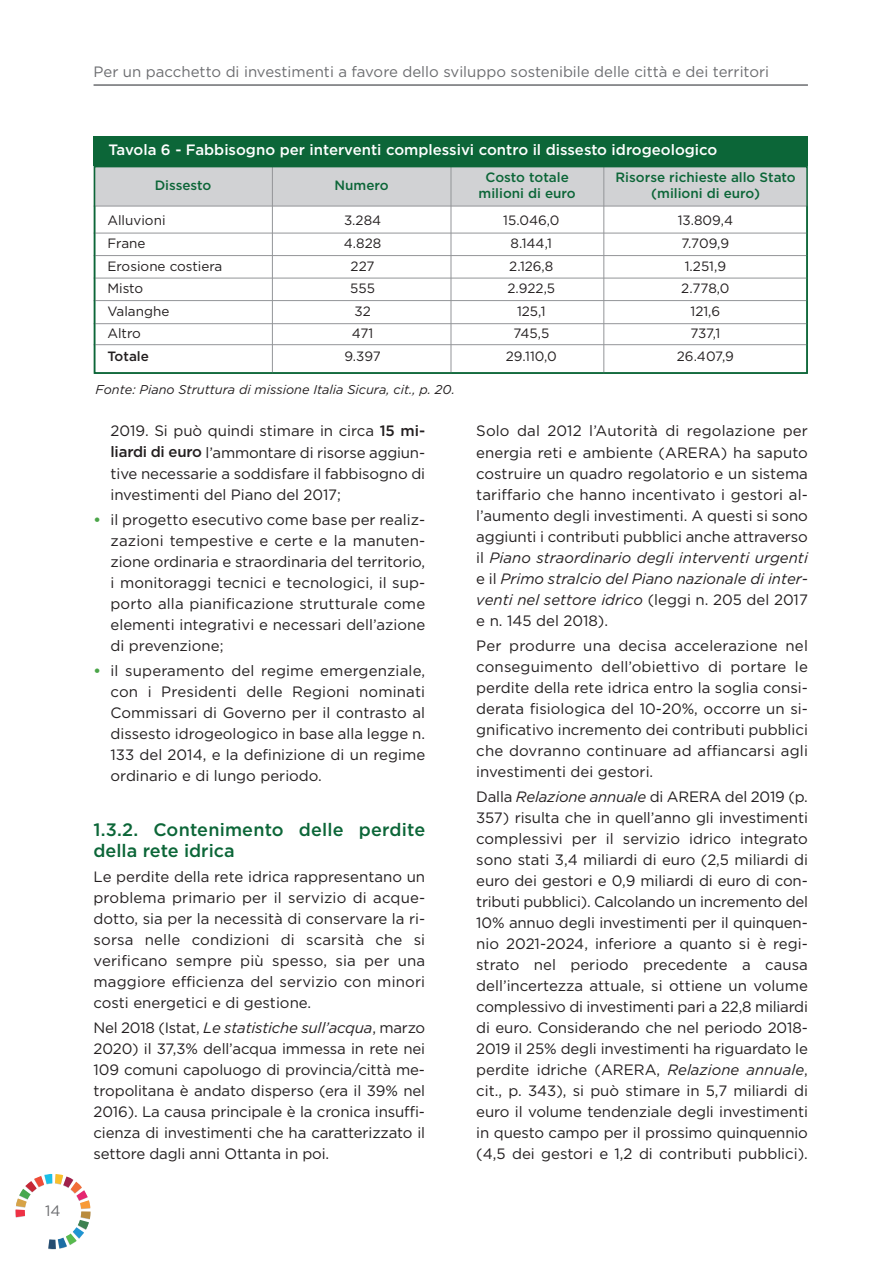
<style>
.page{position:relative;width:893px;height:1263px;background:#fff}
.page>*{position:absolute;margin:0;border:0;box-sizing:border-box;transform-origin:0 0}
.t1{font:500 18px/21px "Gotham";color:#0c6638}
.t2{font:15px/21px "Gotham";color:#231f20;text-align:justify}
.t3{font:15px "Gotham";color:#6c6d70}
.t4{font:500 15px "Gotham";color:#fff}
.t5{font:13.5px/22.6px "Gotham";color:#231f20;text-align:center}
.t6{font:500 13.5px/16.5px "Gotham";color:#0c6638;text-align:center}
.t7{font:500 13.5px "Gotham";color:#231f20}
.t8{font:italic 12.75px "Gotham";color:#231f20}
.s1{font-weight:500}
.s2{font-weight:700;color:#4ba549}
.s3{font-style:italic}
</style>
<div class="page">
<svg style="left:15px;top:1173px;width:76px;height:76px"></svg>
<hr style="left:94px;top:84px;width:714px;height:2px;background:#6c6d70">
<div style="left:272px;top:166px;width:179px;height:40px;background:#d1d2d4"></div>
<div style="left:94px;top:166px;width:178px;height:40px;background:#d1d2d4"></div>
<hr style="left:94px;top:233px;width:714px;height:1px;background:#939598">
<hr style="left:94px;top:255px;width:714px;height:1px;background:#939598">
<hr style="left:94px;top:278px;width:714px;height:1px;background:#939598">
<hr style="left:94px;top:300px;width:714px;height:1px;background:#939598">
<hr style="left:94px;top:323px;width:714px;height:1px;background:#939598">
<hr style="left:94px;top:344px;width:714px;height:1px;background:#939598">
<div style="left:451px;top:166px;width:153px;height:40px;background:#d1d2d4"></div>
<div style="left:604px;top:166px;width:203px;height:40px;background:#d1d2d4"></div>
<hr style="left:94px;top:206px;width:714px;height:1px;background:#939598">
<hr style="left:272px;top:166px;width:1px;height:208px;background:#939598">
<hr style="left:451px;top:166px;width:1px;height:208px;background:#939598">
<hr style="left:603px;top:166px;width:1px;height:208px;background:#939598">
<div style="left:94px;top:166px;width:714px;height:208px;border:2px solid #0c6638"></div>
<div style="left:94px;top:136px;width:714px;height:30px;background:#0c6638"></div>
<p class="t3" style="left:45px;top:1206px;width:17px">14</p>
<p class="t3" style="left:94px;top:67px;width:677px">Per un pacchetto di investimenti a favore dello sviluppo sostenibile delle città e dei territori</p>
<p class="t4" style="left:109px;top:141px;width:610px">Tavola 6 - Fabbisogno per interventi complessivi contro il dissesto idrogeologico</p>
<p class="t6" style="left:155px;top:177px;width:58px">Dissesto</p>
<p class="t6" style="left:335px;top:177px;width:56px">Numero</p>
<p class="t5" style="left:107px;top:210px;width:117px;text-align:left">Alluvioni<br>Frane<br>Erosione costiera<br>Misto<br>Valanghe<br>Altro</p>
<p class="t7" style="left:107px;top:348px;width:43px">Totale</p>
<p class="t5" style="left:344px;top:210px;width:39px">3.284<br>4.828<br>227<br>555<br>32<br>471<br>9.397</p>
<p class="t8" style="left:95px;top:383px;width:361px">Fonte: Piano Struttura di missione Italia Sicura, cit., p. 20.</p>
<p class="t2" style="left:111px;top:422px;width:316px">2019. Si può quindi stimare in circa <span class="s1">15 mi&shy;liardi di euro</span> l’ammontare di risorse aggiun&shy;tive necessarie a soddisfare il fabbisogno di investimenti del Piano del 2017;</p>
<p class="t2" style="left:111px;top:510px;width:316px;text-indent:-17px"><span class="s2">•</span> il progetto esecutivo come base per realiz&shy;zazioni tempestive e certe e la manuten&shy;zione ordinaria e straordinaria del territorio, i monitoraggi tecnici e tecnologici, il sup&shy;porto alla pianificazione strutturale come elementi integrativi e necessari dell’azione di prevenzione;</p>
<p class="t2" style="left:111px;top:661px;width:316px;text-indent:-17px"><span class="s2">•</span> il superamento del regime emergenziale, con i Presidenti delle Regioni nominati Commissari di Governo per il contrasto al dissesto idrogeologico in base alla legge n.<br>133 del 2014, e la definizione di un regime ordinario e di lungo periodo.</p>
<p class="t1" style="left:94px;top:819px;width:333px">1.3.2. Contenimento delle perdite della rete idrica</p>
<p class="t2" style="left:94px;top:867px;width:333px">Le perdite della rete idrica rappresentano un problema primario per il servizio di acque&shy;dotto, sia per la necessità di conservare la ri&shy;sorsa nelle condizioni di scarsità che si verificano sempre più spesso, sia per una maggiore efficienza del servizio con minori costi energetici e di gestione.</p>
<p class="t2" style="left:94px;top:1019px;width:333px">Nel 2018 (Istat, <span class="s3">Le statistiche sull’acqua</span>, marzo 2020) il 37,3% dell’acqua immessa in rete nei 109 comuni capoluogo di provincia/città me&shy;tropolitana è andato disperso (era il 39% nel 2016). La causa principale è la cronica insuffi&shy;cienza di investimenti che ha caratterizzato il settore dagli anni Ottanta in poi.</p>
<p class="t6" style="left:479px;top:169px;width:99px">Costo totale milioni di euro</p>
<p class="t5" style="left:503px;top:210px;width:58px">15.046,0<br>8.144,1<br>2.126,8<br>2.922,5<br>125,1<br>745,5<br>29.110,0</p>
<p class="t6" style="left:615px;top:169px;width:182px">Risorse richieste allo Stato (milioni di euro)</p>
<p class="t5" style="left:677px;top:210px;width:59px">13.809,4<br>7.709,9<br>1.251,9<br>2.778,0<br>121,6<br>737,1<br>26.407,9</p>
<p class="t2" style="left:476px;top:422px;width:333px">Solo dal 2012 l’Autorità di regolazione per energia reti e ambiente (ARERA) ha saputo costruire un quadro regolatorio e un sistema tariffario che hanno incentivato i gestori al&shy;l’aumento degli investimenti. A questi si sono aggiunti i contributi pubblici anche attraverso il <span class="s3">Piano straordinario degli interventi urgenti </span>e il <span class="s3">Primo stralcio del Piano nazionale di inter&shy;venti nel settore idrico</span> (leggi n. 205 del 2017 e n. 145 del 2018).</p>
<p class="t2" style="left:476px;top:636px;width:333px">Per produrre una decisa accelerazione nel conseguimento dell’obiettivo di portare le perdite della rete idrica entro la soglia consi&shy;derata fisiologica del 10-20%, occorre un si&shy;gnificativo incremento dei contributi pubblici che dovranno continuare ad affiancarsi agli investimenti dei gestori.</p>
<p class="t2" style="left:476px;top:787px;width:333px">Dalla <span class="s3">Relazione annuale</span> di ARERA del 2019 (p.<br>357) risulta che in quell’anno gli investimenti complessivi per il servizio idrico integrato sono stati 3,4 miliardi di euro (2,5 miliardi di euro dei gestori e 0,9 miliardi di euro di con&shy;tributi pubblici). Calcolando un incremento del 10% annuo degli investimenti per il quinquen&shy;nio 2021-2024, inferiore a quanto si è regi&shy;strato nel periodo precedente a causa dell’incertezza attuale, si ottiene un volume complessivo di investimenti pari a 22,8 miliardi di euro. Considerando che nel periodo 2018- 2019 il 25% degli investimenti ha riguardato le perdite idriche (ARERA, <span class="s3">Relazione annuale</span>, cit., p. 343), si può stimare in 5,7 miliardi di euro il volume tendenziale degli investimenti in questo campo per il prossimo quinquennio (4,5 dei gestori e 1,2 di contributi pubblici).</p>
</div>
